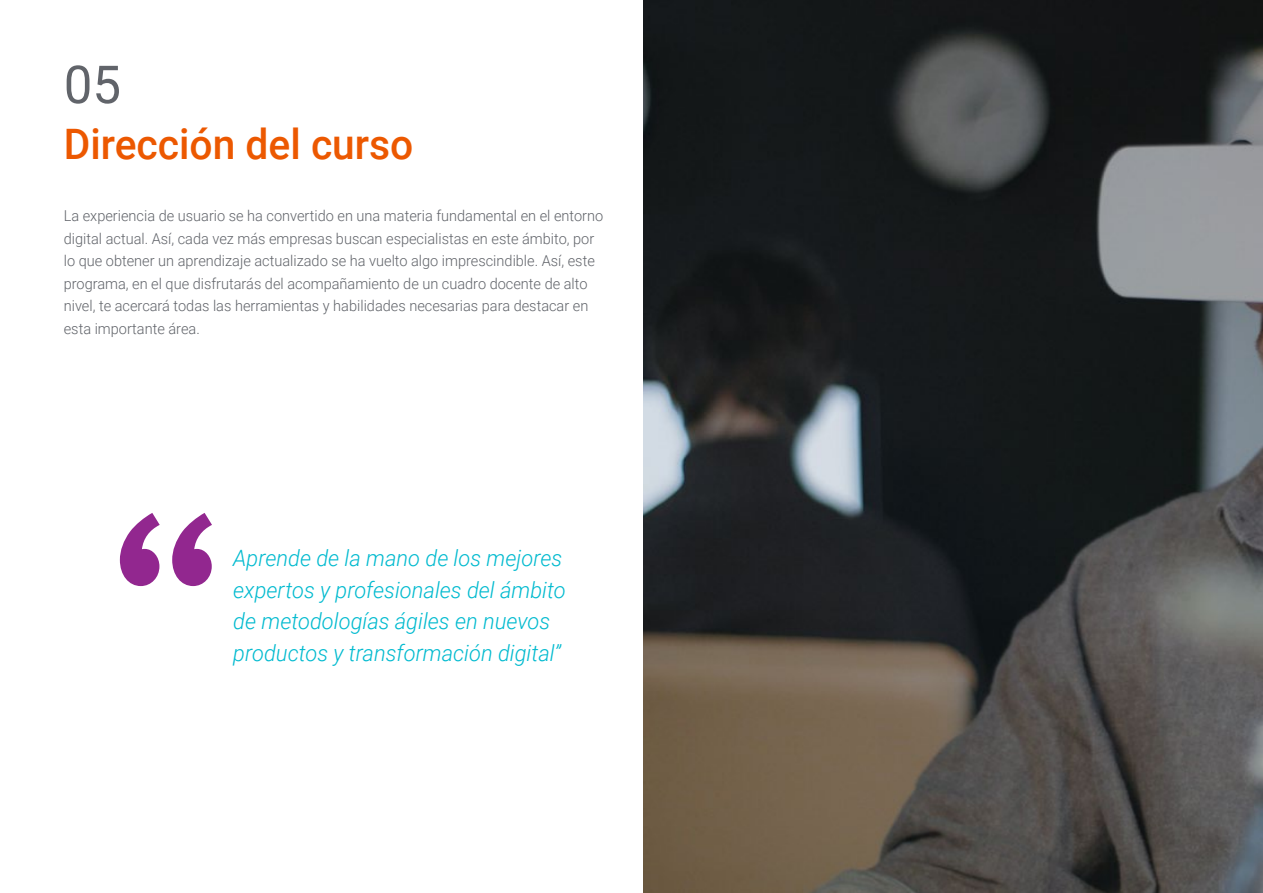
<style>
.page{position:relative;width:1263px;height:893px;background:#fff}
.page>*{position:absolute;margin:0;border:0;box-sizing:border-box;transform-origin:0 0}
.t1{font:52.5px "Roboto";color:#61646a}
.t2{font:500 42px "Roboto";color:#ec5800}
.t3{font:italic 300 22.5px/31.5px "Roboto";color:#00bacf}
.t4{font:300 15px/22.5px "Roboto";color:#61646a}
</style>
<div class="page">
<svg style="left:120px;top:513px;width:92px;height:73px"></svg>
<img style="left:643px;top:0;width:620px;height:893px">
<h1 class="t1" style="left:64px;top:48px;width:59px">05</h1>
<h2 class="t2" style="left:64px;top:115px;width:351px">Dirección del curso</h2>
<p class="t4" style="left:64px;top:204px;width:541px">La experiencia de usuario se ha convertido en una materia fundamental en el entorno digital actual. Así, cada vez más empresas buscan especialistas en este ámbito, por lo que obtener un aprendizaje actualizado se ha vuelto algo imprescindible. Así, este programa, en el que disfrutarás del acompañamiento de un cuadro docente de alto nivel, te acercará todas las herramientas y habilidades necesarias para destacar en esta importante área.</p>
<h3 class="t3" style="left:233px;top:542px;width:334px">Aprende de la mano de los mejores expertos y profesionales del ámbito de metodologías ágiles en nuevos productos y transformación digital”</h3>
</div>
